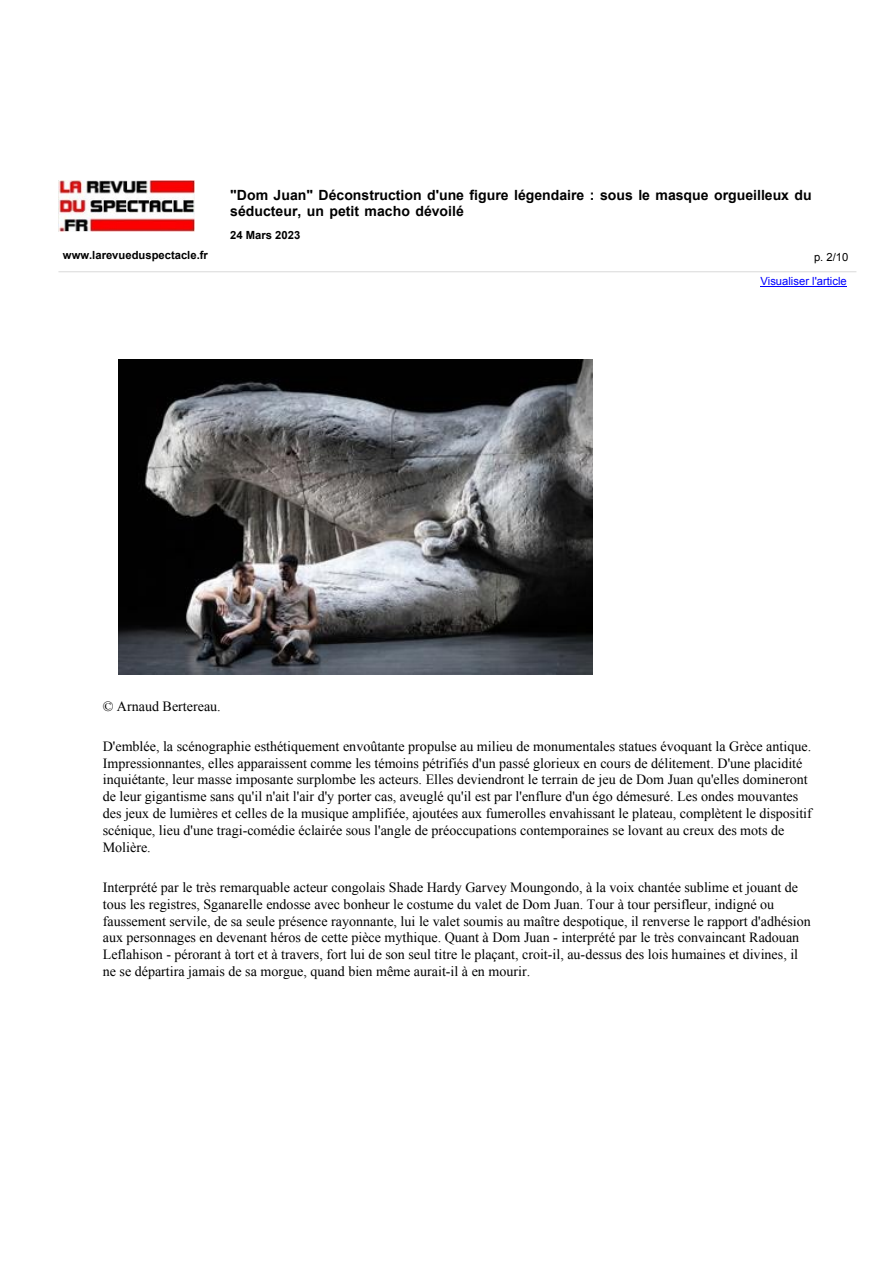
<style>
.page{position:relative;width:893px;height:1263px;background:#fff}
.page>*{position:absolute;margin:0;border:0;box-sizing:border-box;transform-origin:0 0}
.t1{font:14.1px/16.8px "Times New Roman";color:#000}
.t2{font:700 14.1px/15.9px "Arial";color:#000}
.t3{font:700 11.25px "Arial";color:#000}
.t4{font:11.25px "Arial";color:#00f}
.t5{font:11.25px "Arial";color:#000}
</style>
<div class="page">
<img style="left:59px;top:180px;width:135px;height:52px">
<hr style="left:760px;top:286px;width:87px;height:1px;background:#00f">
<hr style="left:59px;top:271px;width:797px;height:1px;background:#d9d9d9">
<img style="left:119px;top:359px;width:474px;height:315px">
<p class="t2" style="left:230px;top:188px;width:583px">"Dom Juan" Déconstruction d'une figure légendaire : sous le masque orgueilleux du séducteur, un petit macho dévoilé</p>
<p class="t3" style="left:230px;top:227px;width:72px">24 Mars 2023</p>
<p class="t3" style="left:63px;top:247px;width:147px">www.larevueduspectacle.fr</p>
<p class="t5" style="left:814px;top:250px;width:36px">p. 2/10</p>
<p class="t4" style="left:760px;top:273px;width:88px">Visualiser l'article</p>
<p class="t1" style="left:103px;top:697px;width:120px">© Arnaud Bertereau.</p>
<p class="t1" style="left:103px;top:737px;width:711px">D'emblée, la scénographie esthétiquement envoûtante propulse au milieu de monumentales statues évoquant la Grèce antique.<br>Impressionnantes, elles apparaissent comme les témoins pétrifiés d'un passé glorieux en cours de délitement. D'une placidité inquiétante, leur masse imposante surplombe les acteurs. Elles deviendront le terrain de jeu de Dom Juan qu'elles domineront de leur gigantisme sans qu'il n'ait l'air d'y porter cas, aveuglé qu'il est par l'enflure d'un égo démesuré. Les ondes mouvantes des jeux de lumières et celles de la musique amplifiée, ajoutées aux fumerolles envahissant le plateau, complètent le dispositif scénique, lieu d'une tragi-comédie éclairée sous l'angle de préoccupations contemporaines se lovant au creux des mots de Molière.</p>
<p class="t1" style="left:103px;top:878px;width:709px">Interprété par le très remarquable acteur congolais Shade Hardy Garvey Moungondo, à la voix chantée sublime et jouant de tous les registres, Sganarelle endosse avec bonheur le costume du valet de Dom Juan. Tour à tour persifleur, indigné ou faussement servile, de sa seule présence rayonnante, lui le valet soumis au maître despotique, il renverse le rapport d'adhésion aux personnages en devenant héros de cette pièce mythique. Quant à Dom Juan - interprété par le très convaincant Radouan Leflahison - pérorant à tort et à travers, fort lui de son seul titre le plaçant, croit-il, au-dessus des lois humaines et divines, il ne se départira jamais de sa morgue, quand bien même aurait-il à en mourir.</p>
</div>
